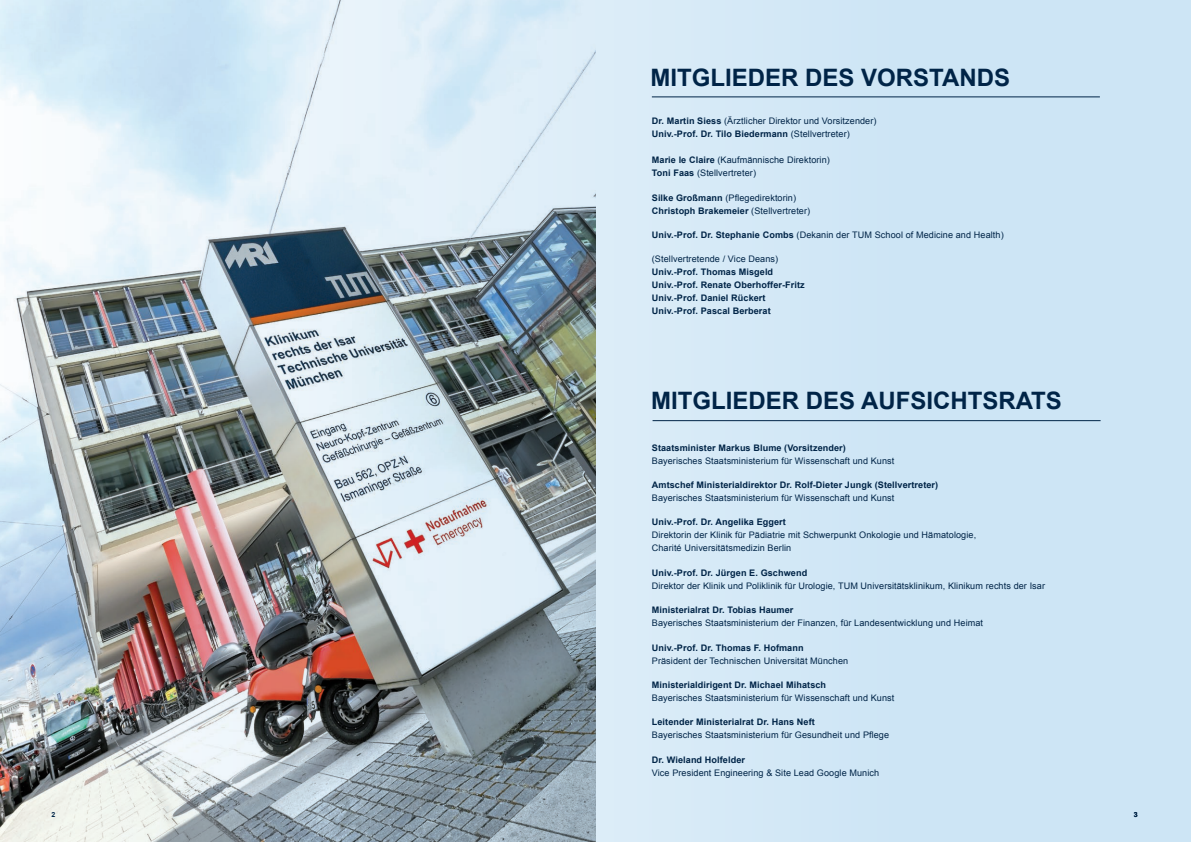
<style>
.page{position:relative;width:1191px;height:842px;background:#fff}
.page>*{position:absolute;margin:0;border:0;box-sizing:border-box;transform-origin:0 0}
.t1{font:700 24px "Arial";color:#002447}
.t2{font:9px/13px "Arial";letter-spacing:.01em;color:#002447}
.t3{font:700 9px/13px "Arial";letter-spacing:.01em;color:#002447}
.t4{font:700 7px "Arial";color:#002447}
.s1{font-weight:700}
</style>
<div class="page">
<div style="left:0;top:0;width:1191px;height:842px;background:linear-gradient(to bottom,#d1e7f6,#d1e7f6)"></div>
<img style="left:0;top:0;width:595px;height:842px">
<hr style="left:652px;top:96px;width:447px;height:1px;background:#002447">
<hr style="left:652px;top:420px;width:448px;height:1px;background:#002447">
<p class="t4" style="left:51px;top:810px;width:5px">2</p>
<h1 class="t1" style="left:650px;top:61px;width:361px">MITGLIEDER DES VORSTANDS</h1>
<p class="t2" style="left:652px;top:115px;width:226px"><span class="s1">Dr. Martin Siess</span> (Ärztlicher Direktor und Vorsitzender)<br><span class="s1">Univ.-Prof. Dr. Tilo Biedermann</span> (Stellvertreter)</p>
<p class="t2" style="left:652px;top:154px;width:180px"><span class="s1">Marie le Claire</span> (Kaufmännische Direktorin)<br><span class="s1">Toni Faas</span> (Stellvertreter)</p>
<p class="t2" style="left:652px;top:191px;width:160px"><span class="s1">Silke Großmann</span> (Pflegedirektorin)<br><span class="s1">Christoph Brakemeier</span> (Stellvertreter)</p>
<p class="t2" style="left:652px;top:228px;width:353px"><span class="s1">Univ.-Prof. Dr. Stephanie Combs</span> (Dekanin der TUM School of Medicine and Health)</p>
<p class="t2" style="left:652px;top:253px;width:128px">(Stellvertretende / Vice Deans)</p>
<p class="t3" style="left:652px;top:266px;width:154px">Univ.-Prof. Thomas Misgeld<br>Univ.-Prof. Renate Oberhoffer-Fritz<br>Univ.-Prof. Daniel Rückert<br>Univ.-Prof. Pascal Berberat</p>
<h1 class="t1" style="left:651px;top:385px;width:412px">MITGLIEDER DES AUFSICHTSRATS</h1>
<p class="t3" style="left:652px;top:441px;width:195px">Staatsminister Markus Blume (Vorsitzender)</p>
<p class="t2" style="left:652px;top:454px;width:244px">Bayerisches Staatsministerium für Wissenschaft und Kunst</p>
<p class="t3" style="left:652px;top:479px;width:288px">Amtschef Ministerialdirektor Dr. Rolf-Dieter Jungk (Stellvertreter)</p>
<p class="t2" style="left:652px;top:492px;width:244px">Bayerisches Staatsministerium für Wissenschaft und Kunst</p>
<p class="t3" style="left:652px;top:516px;width:136px">Univ.-Prof. Dr. Angelika Eggert</p>
<p class="t2" style="left:652px;top:529px;width:326px">Direktorin der Klinik für Pädiatrie mit Schwerpunkt Onkologie und Hämatologie,<br>Charité Universitätsmedizin Berlin</p>
<p class="t3" style="left:652px;top:566px;width:157px">Univ.-Prof. Dr. Jürgen E. Gschwend</p>
<p class="t2" style="left:652px;top:579px;width:395px">Direktor der Klinik und Poliklinik für Urologie, TUM Universitätsklinikum, Klinikum rechts der Isar</p>
<p class="t3" style="left:652px;top:604px;width:143px">Ministerialrat Dr. Tobias Haumer</p>
<p class="t2" style="left:652px;top:617px;width:333px">Bayerisches Staatsministerium der Finanzen, für Landesentwicklung und Heimat</p>
<p class="t3" style="left:652px;top:641px;width:153px">Univ.-Prof. Dr. Thomas F. Hofmann</p>
<p class="t2" style="left:652px;top:654px;width:198px">Präsident der Technischen Universität München</p>
<p class="t3" style="left:652px;top:678px;width:176px">Ministerialdirigent Dr. Michael Mihatsch</p>
<p class="t2" style="left:652px;top:691px;width:244px">Bayerisches Staatsministerium für Wissenschaft und Kunst</p>
<p class="t3" style="left:652px;top:716px;width:164px">Leitender Ministerialrat Dr. Hans Neft</p>
<p class="t2" style="left:652px;top:729px;width:239px">Bayerisches Staatsministerium für Gesundheit und Pflege</p>
<p class="t3" style="left:652px;top:753px;width:95px">Dr. Wieland Holfelder</p>
<p class="t2" style="left:652px;top:766px;width:229px">Vice President Engineering &amp; Site Lead Google Munich</p>
<p class="t4" style="left:1134px;top:810px;width:5px">3</p>
</div>
